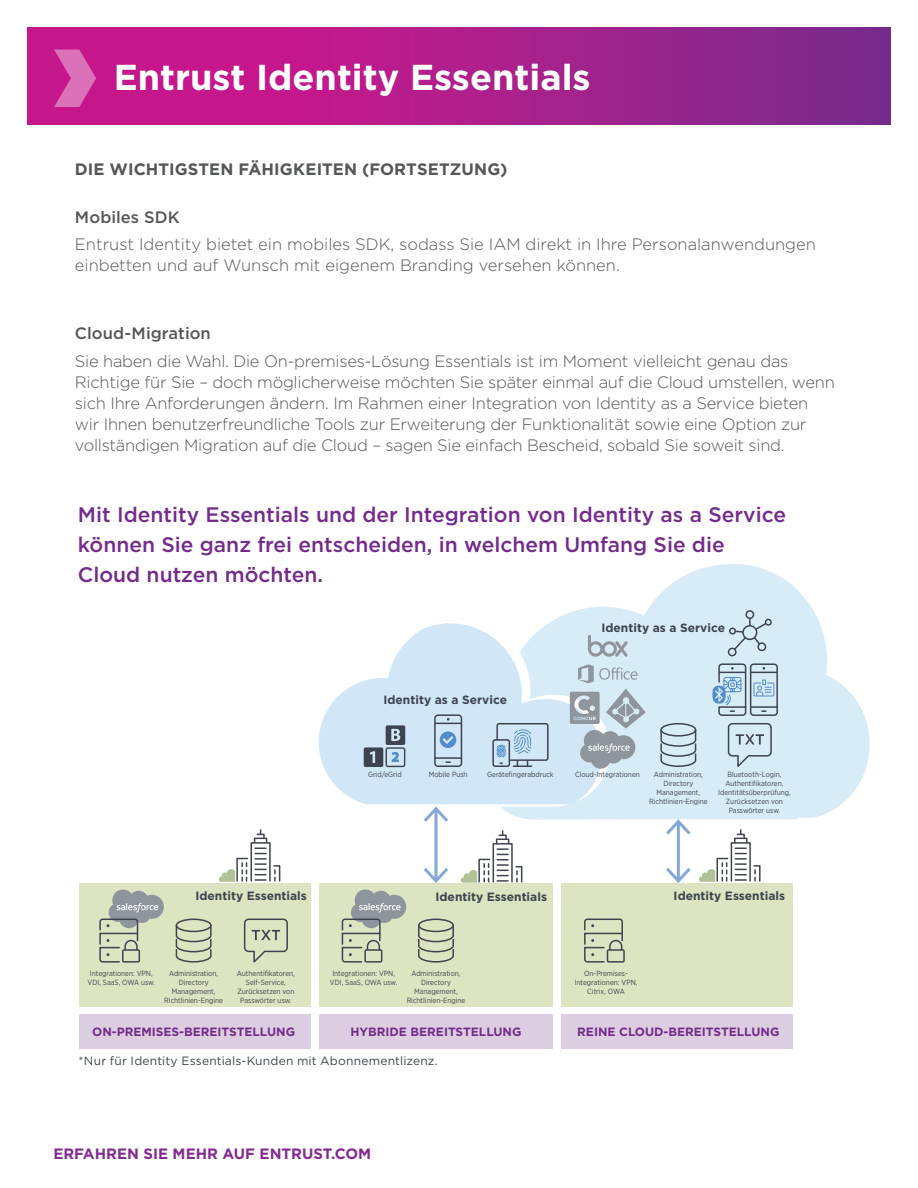
<style>
.page{position:relative;width:918px;height:1188px;background:#fff}
.page>*{position:absolute;margin:0;border:0;box-sizing:border-box;transform-origin:0 0}
.t1{font:700 36px "Gotham";color:#fff}
.t2{font:500 21px/30px "Gotham";color:#742b8b}
.t3{font:300 16.5px/21px "Gotham";letter-spacing:-.015em;color:#54565a}
.t4{font:700 16.5px "Gotham";letter-spacing:.005em;color:#54565a}
.t5{font:500 16.5px "Gotham";letter-spacing:.005em;color:#54565a}
.t6{font:700 15px "Gotham";color:#852a91}
.t7{font:700 12px "Gotham";color:#3e444f}
.t8{font:700 12px "Gotham";color:#742b8b}
.t9{font:12px "Gotham";letter-spacing:.015em;color:#3e444f}
.t10{font:7.5px/9px "Gotham Narrow";color:#3e444f;text-align:center}
</style>
<div class="page">
<svg style="left:27px;top:27px;width:864px;height:98px;background:#a91e8b"></svg>
<svg style="left:54px;top:50px;width:42px;height:57px;background:#d24da7"></svg>
<div style="left:79px;top:1015px;width:232px;height:34px;background:#dccee0"></div>
<div style="left:319px;top:1015px;width:234px;height:34px;background:#dccee0"></div>
<div style="left:561px;top:1015px;width:232px;height:34px;background:#dccee0"></div>
<svg style="left:797px;top:589px;width:73px;height:230px;fill:#d8ecf8"></svg>
<svg style="left:556px;top:564px;width:241px;height:255px;fill:#d8ecf8"></svg>
<div style="left:79px;top:883px;width:232px;height:123px;background:#dce4c1"></div>
<div style="left:319px;top:883px;width:234px;height:123px;background:#dce4c1"></div>
<div style="left:561px;top:883px;width:232px;height:123px;background:#dce4c1"></div>
<svg style="left:319px;top:681px;width:45px;height:123px;fill:#d1e7f7"></svg>
<hr style="left:435px;top:810px;width:3px;height:70px;background:#83a7d7">
<svg style="left:424px;top:868px;width:24px;height:15px"></svg>
<hr style="left:677px;top:823px;width:3px;height:57px;background:#83a7d7">
<svg style="left:666px;top:819px;width:25px;height:16px"></svg>
<svg style="left:666px;top:868px;width:25px;height:15px"></svg>
<div style="left:750px;top:663px;width:28px;height:53px;border:2px solid #3e444f;border-radius:3px"></div>
<svg style="left:175px;top:918px;width:37px;height:45px"></svg>
<svg style="left:99px;top:890px;width:65px;height:73px"></svg>
<svg style="left:243px;top:918px;width:45px;height:45px"></svg>
<svg style="left:418px;top:918px;width:36px;height:45px"></svg>
<svg style="left:660px;top:722px;width:37px;height:46px;background:#b7c8d4"></svg>
<svg style="left:341px;top:890px;width:65px;height:73px"></svg>
<div style="left:607px;top:949px;width:18px;height:14px;border:2px solid #3e444f"></div>
<svg style="left:584px;top:918px;width:40px;height:45px"></svg>
<svg style="left:255px;top:848px;width:11px;height:28px"></svg>
<div style="left:251px;top:842px;width:20px;height:40px;border:2px solid #3e444f"></div>
<div style="left:254px;top:838px;width:13px;height:6px;border:2px solid #3e444f"></div>
<svg style="left:256px;top:830px;width:10px;height:10px"></svg>
<svg style="left:219px;top:857px;width:30px;height:25px"></svg>
<svg style="left:273px;top:865px;width:8px;height:17px"></svg>
<div style="left:765px;top:619px;width:7px;height:7px;border:2px solid #3e444f;border-radius:50%"></div>
<div style="left:728px;top:648px;width:9px;height:8px;border:2px solid #3e444f;border-radius:50%"></div>
<div style="left:745px;top:610px;width:9px;height:9px;border:2px solid #3e444f;border-radius:50%"></div>
<div style="left:729px;top:628px;width:7px;height:7px;border:2px solid #3e444f;border-radius:50%"></div>
<svg style="left:733px;top:618px;width:35px;height:33px"></svg>
<svg style="left:712px;top:663px;width:65px;height:107px;background:#bcd0df"></svg>
<svg style="left:735px;top:848px;width:11px;height:28px"></svg>
<div style="left:731px;top:842px;width:20px;height:40px;border:2px solid #3e444f"></div>
<div style="left:734px;top:838px;width:14px;height:6px;border:2px solid #3e444f"></div>
<svg style="left:736px;top:830px;width:10px;height:10px"></svg>
<svg style="left:699px;top:857px;width:30px;height:25px"></svg>
<svg style="left:753px;top:865px;width:8px;height:17px"></svg>
<svg style="left:497px;top:848px;width:11px;height:29px"></svg>
<div style="left:493px;top:843px;width:20px;height:40px;border:2px solid #3e444f"></div>
<div style="left:496px;top:839px;width:13px;height:5px;border:2px solid #3e444f"></div>
<svg style="left:498px;top:831px;width:10px;height:10px"></svg>
<svg style="left:461px;top:858px;width:30px;height:25px"></svg>
<svg style="left:515px;top:866px;width:8px;height:17px"></svg>
<svg style="left:364px;top:619px;width:282px;height:203px;background:#d0e1ee"></svg>
<h1 class="t1" style="left:114px;top:54px;width:478px">Entrust Identity Essentials</h1>
<p class="t4" style="left:75px;top:158px;width:434px">DIE WICHTIGSTEN FÄHIGKEITEN (FORTSETZUNG)</p>
<p class="t5" style="left:75px;top:206px;width:106px">Mobiles SDK</p>
<p class="t3" style="left:75px;top:234px;width:743px">Entrust Identity bietet ein mobiles SDK, sodass Sie IAM direkt in Ihre Personalanwendungen einbetten und auf Wunsch mit eigenem Branding versehen können.</p>
<p class="t5" style="left:75px;top:323px;width:137px">Cloud-Migration</p>
<p class="t3" style="left:75px;top:350px;width:761px">Sie haben die Wahl. Die On-premises-Lösung Essentials ist im Moment vielleicht genau das Richtige für Sie – doch möglicherweise möchten Sie später einmal auf die Cloud umstellen, wenn sich Ihre Anforderungen ändern. Im Rahmen einer Integration von Identity as a Service bieten wir Ihnen benutzerfreundliche Tools zur Erweiterung der Funktionalität sowie eine Option zur vollständigen Migration auf die Cloud – sagen Sie einfach Bescheid, sobald Sie soweit sind.</p>
<p class="t2" style="left:78px;top:499px;width:710px">Mit Identity Essentials und der Integration von Identity as a Service können Sie ganz frei entscheiden, in welchem Umfang Sie die<br>Cloud nutzen möchten.</p>
<p class="t7" style="left:383px;top:691px;width:125px">Identity as a Service</p>
<p class="t7" style="left:601px;top:620px;width:125px">Identity as a Service</p>
<p class="t10" style="left:368px;top:770px;width:35px">Grid/eGrid</p>
<p class="t10" style="left:429px;top:770px;width:40px">Mobile Push</p>
<p class="t10" style="left:487px;top:770px;width:68px">Gerätefingerabdruck</p>
<p class="t10" style="left:718px;top:770px;width:74px">Bluetooth-Login,<br>Authentifikatoren,<br>Identitätsüberprüfung,<br>Zurücksetzen von<br>Passwörter usw.</p>
<p class="t10" style="left:575px;top:770px;width:66px">Cloud-Integrationen</p>
<p class="t10" style="left:649px;top:770px;width:60px">Administration,<br>Directory<br>Management,<br>Richtlinien-Engine</p>
<p class="t7" style="left:195px;top:888px;width:113px">Identity Essentials</p>
<p class="t7" style="left:674px;top:888px;width:113px">Identity Essentials</p>
<p class="t7" style="left:436px;top:889px;width:113px">Identity Essentials</p>
<p class="t10" style="left:88px;top:968px;width:69px">Integrationen: VPN,<br>VDI, SaaS, OWA usw.</p>
<p class="t10" style="left:164px;top:968px;width:60px">Administration,<br>Directory<br>Management,<br>Richtlinien-Engine</p>
<p class="t10" style="left:237px;top:968px;width:60px">Authentifikatoren,<br>Self-Service,<br>Zurücksetzen von<br>Passwörter usw.</p>
<p class="t10" style="left:330px;top:968px;width:69px">Integrationen: VPN,<br>VDI, SaaS, OWA usw.</p>
<p class="t10" style="left:407px;top:968px;width:60px">Administration,<br>Directory<br>Management,<br>Richtlinien-Engine</p>
<p class="t10" style="left:575px;top:968px;width:64px">On-Premises-<br>Integrationen: VPN,<br>Citrix, OWA</p>
<p class="t8" style="left:92px;top:1024px;width:204px">ON-PREMISES-BEREITSTELLUNG</p>
<p class="t8" style="left:350px;top:1024px;width:173px">HYBRIDE BEREITSTELLUNG</p>
<p class="t8" style="left:577px;top:1024px;width:204px">REINE CLOUD-BEREITSTELLUNG</p>
<p class="t9" style="left:79px;top:1053px;width:361px">*Nur für Identity Essentials-Kunden mit Abonnementlizenz.</p>
<p class="t6" style="left:53px;top:1144px;width:319px">ERFAHREN SIE MEHR AUF ENTRUST.COM</p>
</div>
